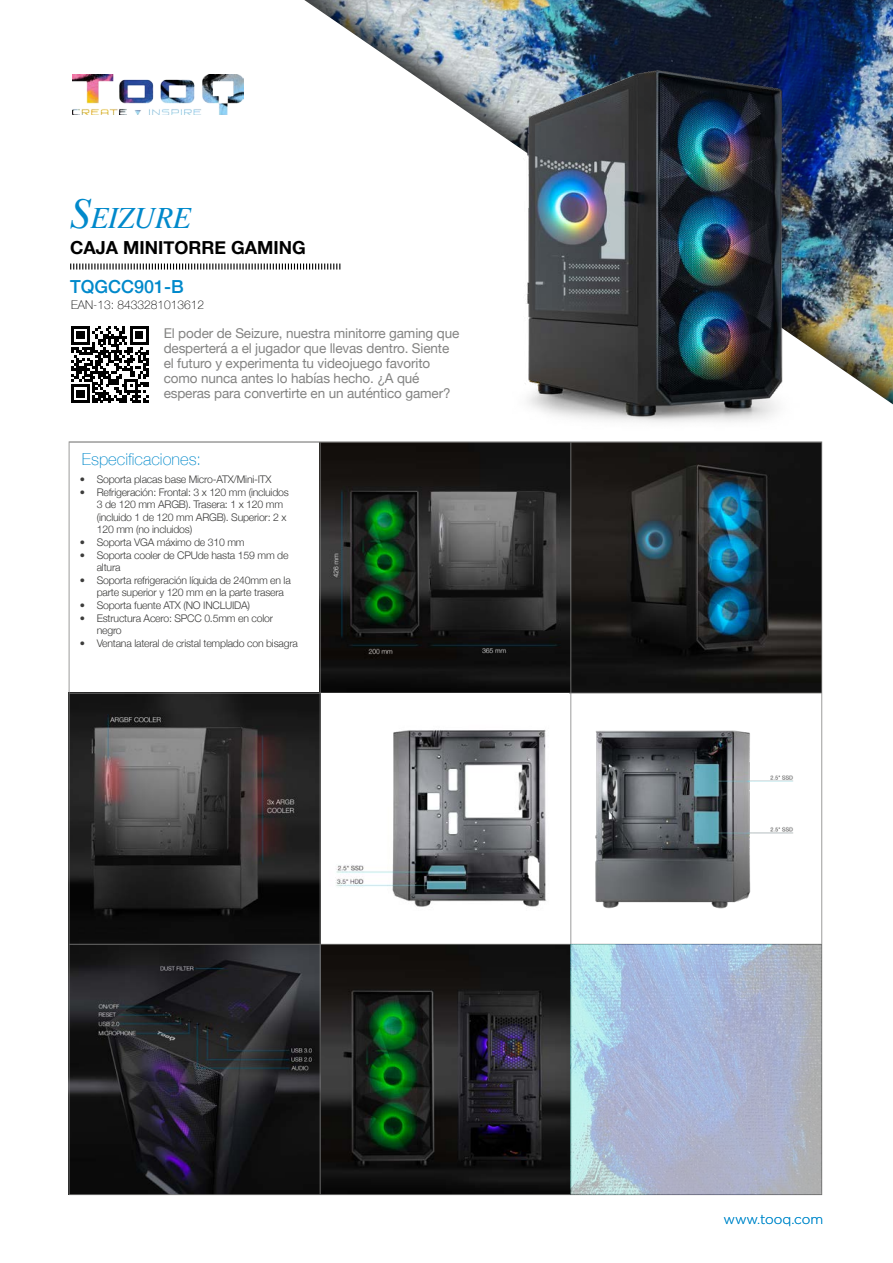
<style>
.page{position:relative;width:893px;height:1263px;background:#fff}
.page>*{position:absolute;margin:0;border:0;box-sizing:border-box;transform-origin:0 0}
.t1{font:italic 29.85px "Times";letter-spacing:-.015em;color:#0089cb}
.t2{font:700 18px "Helvetica Neue";color:#000}
.t3{font:500 18px "Helvetica Neue";color:#0089cb}
.t4{font:100 16.5px "Helvetica Neue";color:#0089cb}
.t5{font:13.5px/15px "Helvetica Neue";letter-spacing:-.01em;color:#838382}
.t6{font:300 13.5px "Gotham";letter-spacing:-.01em;color:#0089cb}
.t7{font:100 12px "Helvetica Neue";color:#000}
.t8{font:300 10.5px/12.6px "Helvetica Neue";letter-spacing:-.02em;color:#3c3c3b}
.s1{font-size:42.6px}
</style>
<div class="page">
<img style="left:321px;top:444px;width:499px;height:249px">
<div style="left:284px;top:0;width:609px;height:415px;background:#000;opacity:.75"></div>
<img style="left:72px;top:74px;width:172px;height:41px">
<hr style="left:571px;top:442px;width:1px;height:502px;background:#838382">
<hr style="left:320px;top:693px;width:502px;height:1px;background:#838382">
<svg style="left:70px;top:263px;width:270px;height:6px"></svg>
<svg style="left:71px;top:326px;width:77px;height:77px"></svg>
<img style="left:71px;top:693px;width:497px;height:251px">
<img style="left:572px;top:693px;width:248px;height:251px">
<img style="left:71px;top:945px;width:749px;height:248px">
<hr style="left:571px;top:945px;width:1px;height:250px;background:#838382">
<hr style="left:320px;top:442px;width:1px;height:753px;background:#838382">
<hr style="left:69px;top:442px;width:753px;height:1px;background:#838382">
<hr style="left:69px;top:693px;width:252px;height:1px;background:#838382">
<hr style="left:69px;top:944px;width:753px;height:1px;background:#838382">
<img style="left:485px;top:47px;width:337px;height:375px">
<h1 class="t1" style="left:70px;top:192px;width:123px"><span class="s1">S</span>EIZURE</h1>
<h2 class="t2" style="left:70px;top:233px;width:237px">CAJA MINITORRE GAMING</h2>
<h2 class="t3" style="left:70px;top:272px;width:115px">TQGCC901-B</h2>
<p class="t7" style="left:71px;top:295px;width:134px">EAN-13: 8433281013612</p>
<p class="t5" style="left:164px;top:326px;width:297px">El poder de Seizure, nuestra minitorre gaming que desperterá a el jugador que llevas dentro. Siente el futuro y experimenta tu videojuego favorito como nunca antes lo habías hecho. ¿A qué esperas para convertirte en un auténtico gamer?</p>
<h3 class="t4" style="left:82px;top:446px;width:121px">Especificaciones:</h3>
<p class="t8" style="left:80px;top:472px;width:193px">• Soporta placas base Micro-ATX/Mini-ITX</p>
<p class="t8" style="left:97px;top:485px;width:194px;text-indent:-17px">• Refrigeración: Frontal: 3 x 120 mm (incluidos 3 de 120 mm ARGB). Trasera: 1 x 120 mm (incluido 1 de 120 mm ARGB). Superior: 2 x 120 mm (no incluidos)</p>
<p class="t8" style="left:80px;top:535px;width:166px">• Soporta VGA máximo de 310 mm</p>
<p class="t8" style="left:97px;top:548px;width:193px;text-indent:-17px">• Soporta cooler de CPUde hasta 159 mm de altura</p>
<p class="t8" style="left:97px;top:573px;width:196px;text-indent:-17px">• Soporta refrigeración líquida de 240mm en la parte superior y 120 mm en la parte trasera</p>
<p class="t8" style="left:80px;top:598px;width:172px">• Soporta fuente ATX (NO INCLUIDA)</p>
<p class="t8" style="left:97px;top:611px;width:178px;text-indent:-17px">• Estructura Acero: SPCC 0.5mm en color negro</p>
<p class="t8" style="left:80px;top:636px;width:220px">• Ventana lateral de cristal templado con bisagra</p>
<p class="t6" style="left:724px;top:1211px;width:101px">www.tooq.com</p>
</div>
